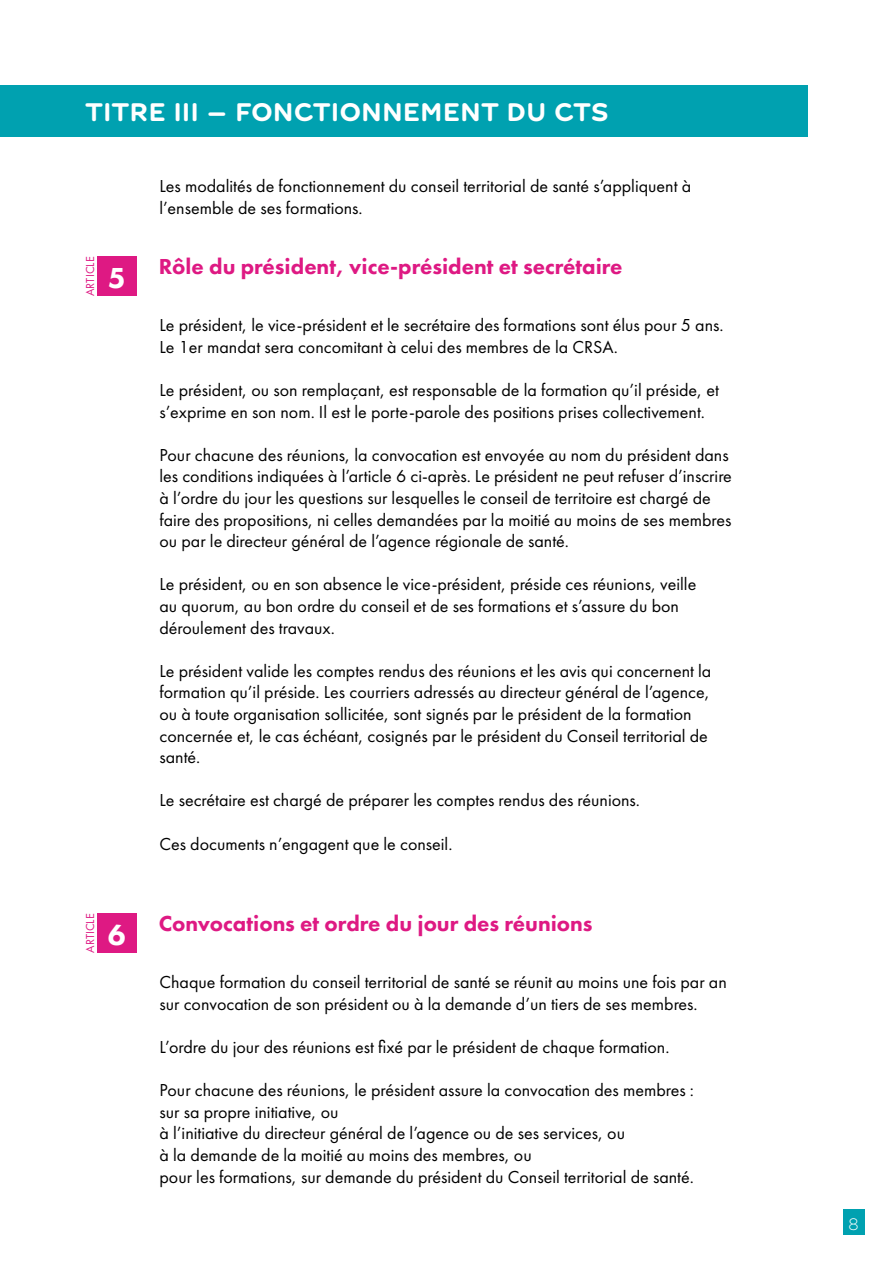
<style>
.page{position:relative;width:893px;height:1263px;background:#fff}
.page>*{position:absolute;margin:0;border:0;box-sizing:border-box;transform-origin:0 0}
.t1{font:800 30px "Futura PT";color:#fff}
.t2{font:700 27px "Farm New";color:#fff}
.t3{font:800 22.5px "Futura PT";color:#de1983}
.t4{font:18px/21.6px "Futura PT";color:#000}
.t5{font:300 17.55px "Farm New";color:#fff}
.t6{font:12px "Futura PT";color:#de1983}
</style>
<div class="page">
<div style="left:843px;top:1210px;width:22px;height:25px;background:#00a1b0"></div>
<div style="left:0;top:85px;width:808px;height:51px;background:#00a1b0"></div>
<div style="left:97px;top:256px;width:40px;height:40px;background:#de1983"></div>
<div style="left:97px;top:913px;width:40px;height:40px;background:#de1983"></div>
<h2 class="t2" style="left:85px;top:95px;width:525px">TITRE III – FONCTIONNEMENT DU CTS</h2>
<p class="t6" style="left:83px;top:296px;width:41px;rotate:-90deg">ARTICLE</p>
<h1 class="t1" style="left:108px;top:259px;width:19px">5</h1>
<p class="t6" style="left:83px;top:953px;width:41px;rotate:-90deg">ARTICLE</p>
<h1 class="t1" style="left:108px;top:916px;width:19px">6</h1>
<p class="t4" style="left:159px;top:175px;width:533px">Les modalités de fonctionnement du conseil territorial de santé s’appliquent à l’ensemble de ses formations.</p>
<p class="t3" style="left:159px;top:252px;width:465px">Rôle du président, vice-président et secrétaire</p>
<p class="t4" style="left:159px;top:314px;width:566px">Le président, le vice-président et le secrétaire des formations sont élus pour 5 ans.<br>Le 1er mandat sera concomitant à celui des membres de la CRSA.</p>
<p class="t4" style="left:159px;top:379px;width:561px">Le président, ou son remplaçant, est responsable de la formation qu’il préside, et s’exprime en son nom. Il est le porte-parole des positions prises collectivement.</p>
<p class="t4" style="left:159px;top:444px;width:574px">Pour chacune des réunions, la convocation est envoyée au nom du président dans les conditions indiquées à l’article 6 ci-après. Le président ne peut refuser d’inscrire à l’ordre du jour les questions sur lesquelles le conseil de territoire est chargé de faire des propositions, ni celles demandées par la moitié au moins de ses membres ou par le directeur général de l’agence régionale de santé.</p>
<p class="t4" style="left:159px;top:573px;width:538px">Le président, ou en son absence le vice-président, préside ces réunions, veille au quorum, au bon ordre du conseil et de ses formations et s’assure du bon déroulement des travaux.</p>
<p class="t4" style="left:159px;top:660px;width:553px">Le président valide les comptes rendus des réunions et les avis qui concernent la formation qu’il préside. Les courriers adressés au directeur général de l’agence, ou à toute organisation sollicitée, sont signés par le président de la formation concernée et, le cas échéant, cosignés par le président du Conseil territorial de santé.</p>
<p class="t4" style="left:159px;top:789px;width:482px">Le secrétaire est chargé de préparer les comptes rendus des réunions.</p>
<p class="t4" style="left:159px;top:833px;width:295px">Ces documents n’engagent que le conseil.</p>
<p class="t3" style="left:159px;top:909px;width:435px">Convocations et ordre du jour des réunions</p>
<p class="t4" style="left:159px;top:971px;width:569px">Chaque formation du conseil territorial de santé se réunit au moins une fois par an sur convocation de son président ou à la demande d’un tiers de ses membres.</p>
<p class="t4" style="left:159px;top:1036px;width:512px">L’ordre du jour des réunions est fixé par le président de chaque formation.</p>
<p class="t4" style="left:159px;top:1079px;width:536px">Pour chacune des réunions, le président assure la convocation des membres : sur sa propre initiative, ou<br>à l’initiative du directeur général de l’agence ou de ses services, ou<br>à la demande de la moitié au moins des membres, ou<br>pour les formations, sur demande du président du Conseil territorial de santé.</p>
<p class="t5" style="left:848px;top:1213px;width:12px">8</p>
</div>
